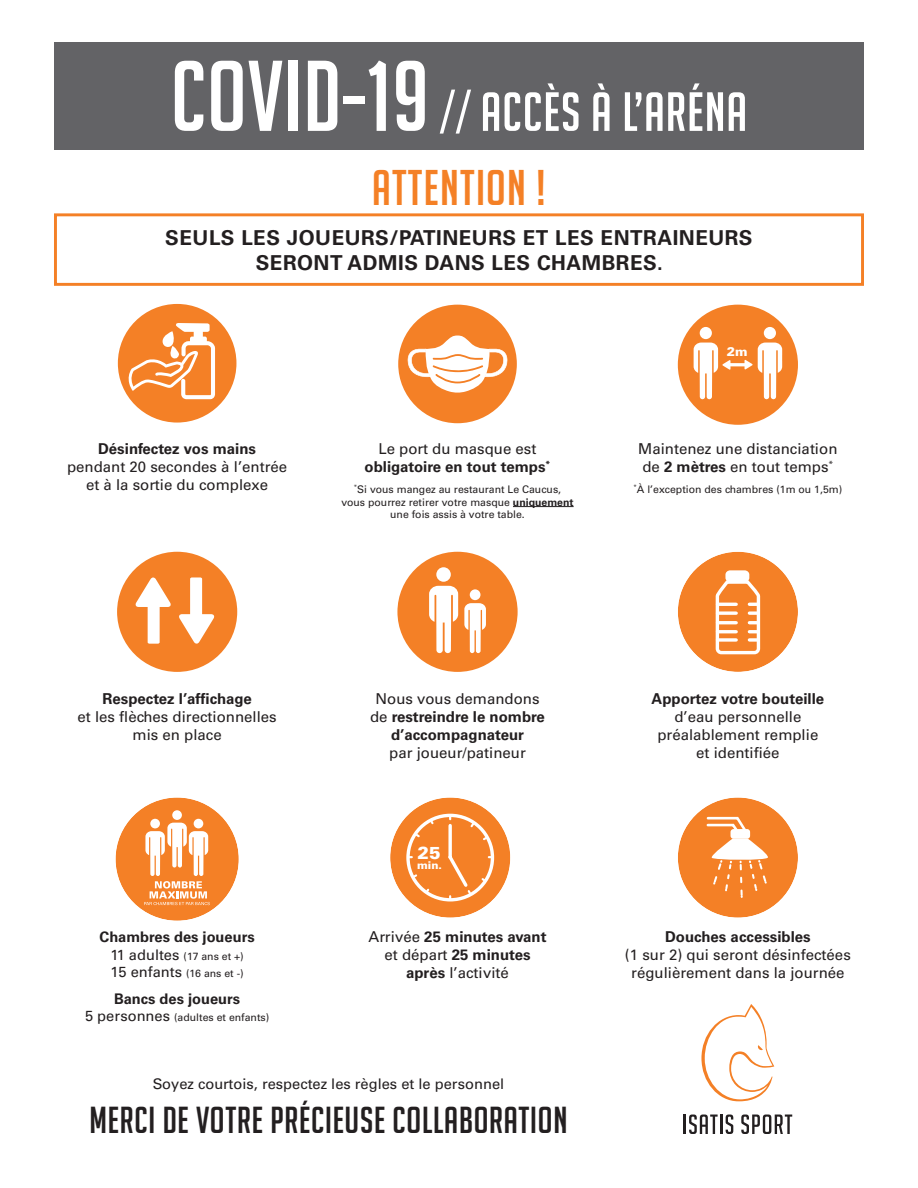
<style>
.page{position:relative;width:918px;height:1188px;background:#fff}
.page>*{position:absolute;margin:0;border:0;box-sizing:border-box;transform-origin:0 0}
.t1{font:53.7px "Big Noodle Titling";letter-spacing:.02em;color:#fff}
.t2{font:48.9px "Big Noodle Titling";letter-spacing:.025em;color:#f48026}
.t3{font:36.6px "Big Noodle Titling";letter-spacing:.02em;color:#231f20}
.t4{font:700 20.55px/24.6px "Univers";letter-spacing:.025em;color:#231f20;text-align:center}
.t5{font:900 17.4px "Univers";color:#fff}
.t6{font:15px/18px "Univers";color:#231f20;text-align:center}
.t7{font:700 15px/18px "Univers";color:#231f20;text-align:center}
.t8{font:14.7px "Univers";color:#231f20}
.t9{font:700 14.7px "Univers";color:#231f20}
.t10{font:900 12.45px "Univers";color:#fff}
.t11{font:900 10.8px "Univers";color:#fff}
.t12{font:10.5px/12.6px "Univers";color:#231f20;text-align:center}
.s1{font-size:97.8px}
.s2{font-weight:400}
.s3{font-weight:700}
.s4{font-size:14.7px}
</style>
<div class="page">
<div style="left:54px;top:42px;width:810px;height:108px;background:#636366"></div>
<svg style="left:701px;top:1004px;width:73px;height:97px"></svg>
<svg style="left:684px;top:1115px;width:49px;height:19px"></svg>
<svg style="left:741px;top:1115px;width:51px;height:19px"></svg>
<div style="left:54px;top:213px;width:810px;height:73px;border:3px solid #f48026"></div>
<div style="left:678px;top:305px;width:120px;height:120px;background:#f48026;border-radius:50%"></div>
<div style="left:700px;top:327px;width:12px;height:12px;background:#fff;border-radius:50%"></div>
<div style="left:764px;top:327px;width:12px;height:12px;background:#fff;border-radius:50%"></div>
<svg style="left:694px;top:343px;width:88px;height:56px"></svg>
<div style="left:118px;top:304px;width:118px;height:119px;background:#f48026;border-radius:50%"></div>
<svg style="left:128px;top:321px;width:87px;height:78px"></svg>
<hr style="left:513px;top:506px;width:61px;height:1px;background:#231f20">
<div style="left:398px;top:305px;width:119px;height:118px;background:#f48026;border-radius:50%"></div>
<svg style="left:407px;top:336px;width:101px;height:57px"></svg>
<div style="left:397px;top:552px;width:121px;height:120px;background:#f48026;border-radius:50%"></div>
<div style="left:436px;top:567px;width:15px;height:15px;background:#fff;border-radius:50%"></div>
<svg style="left:429px;top:586px;width:29px;height:67px"></svg>
<div style="left:470px;top:589px;width:11px;height:11px;background:#fff;border-radius:50%"></div>
<svg style="left:464px;top:603px;width:22px;height:50px"></svg>
<div style="left:117px;top:552px;width:120px;height:120px;background:#f48026;border-radius:50%"></div>
<svg style="left:179px;top:577px;width:36px;height:67px"></svg>
<svg style="left:135px;top:577px;width:36px;height:67px"></svg>
<div style="left:390px;top:798px;width:120px;height:120px;background:#f48026;border-radius:50%"></div>
<svg style="left:406px;top:814px;width:88px;height:88px"></svg>
<div style="left:678px;top:552px;width:120px;height:120px;background:#f48026;border-radius:50%"></div>
<div style="left:725px;top:570px;width:24px;height:12px;background:#fff;border-radius:5px"></div>
<svg style="left:715px;top:579px;width:46px;height:76px"></svg>
<div style="left:678px;top:798px;width:120px;height:120px;background:#f48026;border-radius:50%"></div>
<svg style="left:706px;top:816px;width:62px;height:81px"></svg>
<div style="left:116px;top:798px;width:123px;height:123px;background:#f48026;border-radius:50%"></div>
<div style="left:172px;top:810px;width:10px;height:10px;background:#fff;border-radius:50%"></div>
<div style="left:194px;top:819px;width:9px;height:9px;background:#fff;border-radius:50%"></div>
<div style="left:150px;top:819px;width:10px;height:9px;background:#fff;border-radius:50%"></div>
<svg style="left:144px;top:823px;width:66px;height:82px"></svg>
<h1 class="t1" style="left:171px;top:83px;width:578px"><span class="s1">COVID-19</span> // ACCÈS À L’ARÉNA</h1>
<h2 class="t2" style="left:372px;top:162px;width:175px">ATTENTION !</h2>
<h3 class="t4" style="left:165px;top:226px;width:589px">SEULS LES JOUEURS/PATINEURS ET LES ENTRAINEURS<br>SERONT ADMIS DANS LES CHAMBRES.</h3>
<p class="t7" style="left:98px;top:440px;width:160px">Désinfectez vos mains</p>
<p class="t6" style="left:67px;top:458px;width:222px">pendant 20 secondes à l’entrée et à la sortie du complexe</p>
<p class="t7" style="left:365px;top:439px;width:187px"><span class="s2">Le port du masque est </span>obligatoire en tout temps<sup>*</sup></p>
<p class="t12" style="left:341px;top:483px;width:234px"><sup>*</sup>Si vous mangez au restaurant Le Caucus, vous pourrez retirer votre masque <span class="s3">uniquement </span>une fois assis à votre table.</p>
<p class="t10" style="left:727px;top:344px;width:22px">2m</p>
<p class="t6" style="left:638px;top:439px;width:201px;text-align:left">Maintenez une distanciation de <span class="s3">2 mètres</span> en tout temps<sup>*</sup></p>
<p class="t12" style="left:633px;top:483px;width:210px"><sup>*</sup>À l’exception des chambres (1m ou 1,5m)</p>
<p class="t7" style="left:103px;top:690px;width:151px">Respectez l’affichage</p>
<p class="t6" style="left:78px;top:708px;width:201px">et les flèches directionnelles mis en place</p>
<p class="t9" style="left:100px;top:928px;width:157px">Chambres des joueurs</p>
<p class="t12" style="left:111px;top:947px;width:135px;line-height:17.5px;text-align:left"><span class="s4">11 adultes</span> (17 ans et +)<br><span class="s4">15 enfants</span> (16 ans et -)</p>
<p class="t9" style="left:114px;top:990px;width:128px">Bancs des joueurs</p>
<p class="t12" style="left:85px;top:1011px;width:186px"><span class="s4">5 personnes</span> (adultes et enfants)</p>
<p class="t7" style="left:370px;top:690px;width:176px"><span class="s2">Nous vous demandons de</span> restreindre le nombre d’accompagnateur</p>
<p class="t6" style="left:389px;top:744px;width:138px">par joueur/patineur</p>
<p class="t5" style="left:418px;top:841px;width:25px">25</p>
<p class="t11" style="left:417px;top:858px;width:27px">min.</p>
<p class="t7" style="left:369px;top:928px;width:179px"><span class="s2">Arrivée</span> 25 minutes avant <span class="s2">et départ</span> 25 minutes après <span class="s2">l’activité</span></p>
<p class="t8" style="left:153px;top:1075px;width:353px">Soyez courtois, respectez les règles et le personnel</p>
<h3 class="t3" style="left:90px;top:1100px;width:479px">MERCI DE VOTRE PRÉCIEUSE COLLABORATION</h3>
<p class="t7" style="left:652px;top:689px;width:174px">Apportez votre bouteille</p>
<p class="t6" style="left:657px;top:707px;width:162px">d’eau personnelle préalablement remplie et identifiée</p>
<p class="t7" style="left:665px;top:928px;width:147px">Douches accessibles</p>
<p class="t6" style="left:625px;top:946px;width:227px">(1 sur 2) qui seront désinfectées régulièrement dans la journée</p>
</div>
